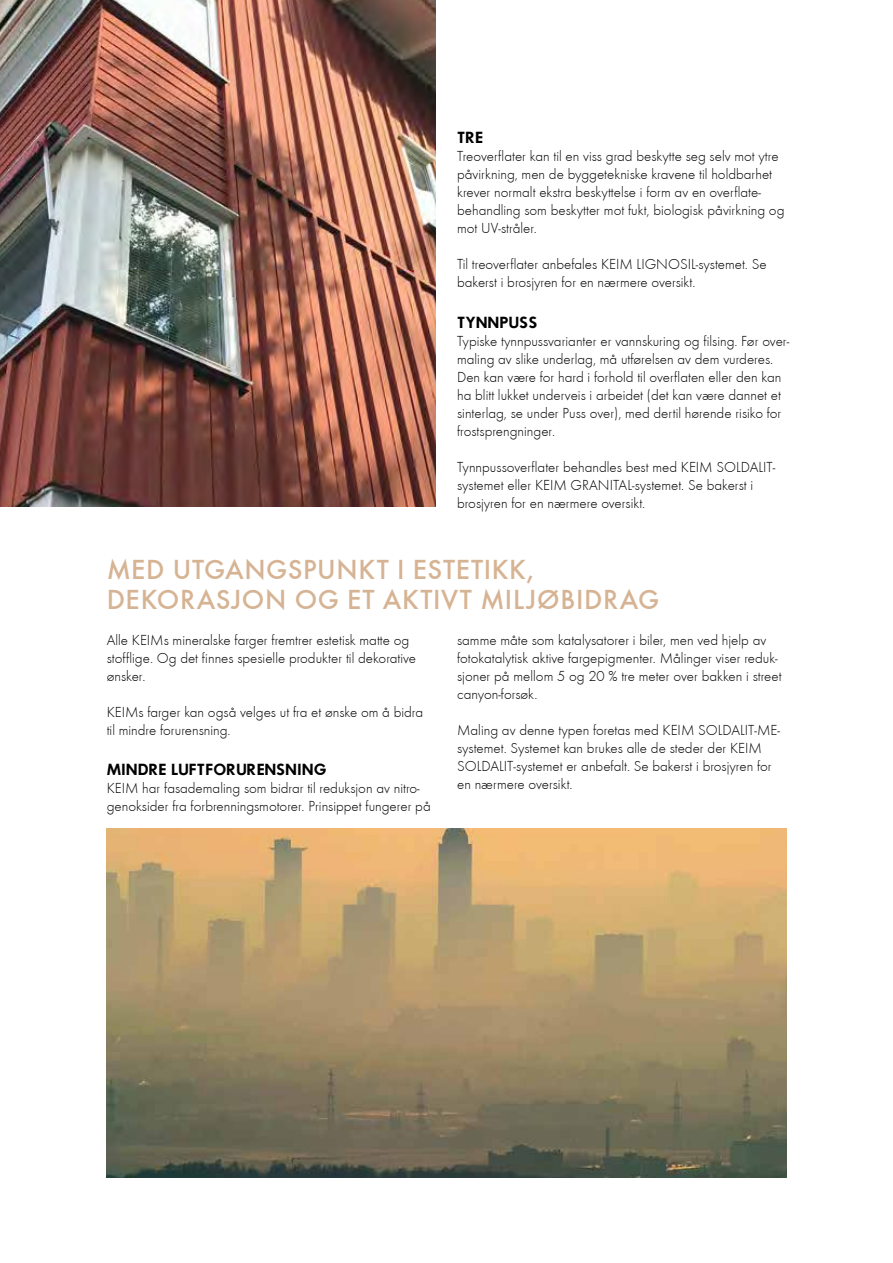
<style>
.page{position:relative;width:893px;height:1263px;background:#fff}
.page>*{position:absolute;margin:0;border:0;box-sizing:border-box;transform-origin:0 0}
.t1{font:28.5px/30px "Futura T Medium";letter-spacing:.025em;color:#d6b393}
.t2{font:15px/18px "Futura T Light";color:#000}
.t3{font:15px "Futura ICG Demi";letter-spacing:.02em;color:#000}
</style>
<div class="page">
<img style="left:0;top:0;width:436px;height:506px">
<img style="left:107px;top:828px;width:680px;height:350px">
<p class="t3" style="left:457px;top:128px;width:27px">TRE</p>
<p class="t2" style="left:457px;top:147px;width:329px">Treoverflater kan til en viss grad beskytte seg selv mot ytre påvirkning, men de byggetekniske kravene til holdbarhet krever normalt ekstra beskyttelse i form av en overflate&shy;behandling som beskytter mot fukt, biologisk påvirkning og mot UV-stråler.</p>
<p class="t2" style="left:457px;top:255px;width:311px">Til treoverflater anbefales KEIM LIGNOSIL-systemet. Se bakerst i brosjyren for en nærmere oversikt.</p>
<p class="t3" style="left:457px;top:312px;width:82px">TYNNPUSS</p>
<p class="t2" style="left:457px;top:332px;width:334px">Typiske tynnpussvarianter er vannskuring og filsing. Før over&shy;maling av slike underlag, må utførelsen av dem vurderes.<br>Den kan være for hard i forhold til overflaten eller den kan ha blitt lukket underveis i arbeidet (det kan være dannet et sinterlag, se under Puss over), med dertil hørende risiko for frostsprengninger.</p>
<p class="t2" style="left:457px;top:458px;width:320px">Tynnpussoverflater behandles best med KEIM SOLDALIT&shy;systemet eller KEIM GRANITAL-systemet. Se bakerst i brosjyren for en nærmere oversikt.</p>
<h1 class="t1" style="left:107px;top:555px;width:554px">MED UTGANGSPUNKT I ESTETIKK,<br>DEKORASJON OG ET AKTIVT MILJØBIDRAG</h1>
<p class="t2" style="left:457px;top:631px;width:326px">samme måte som katalysatorer i biler, men ved hjelp av fotokatalytisk aktive fargepigmenter. Målinger viser reduk&shy;sjoner på mellom 5 og 20 % tre meter over bakken i street canyon-forsøk.</p>
<p class="t2" style="left:457px;top:721px;width:324px">Maling av denne typen foretas med KEIM SOLDALIT-ME&shy;systemet. Systemet kan brukes alle de steder der KEIM SOLDALIT-systemet er anbefalt. Se bakerst i brosjyren for en nærmere oversikt.</p>
<p class="t2" style="left:107px;top:631px;width:311px">Alle KEIMs mineralske farger fremtrer estetisk matte og stofflige. Og det finnes spesielle produkter til dekorative ønsker.</p>
<p class="t2" style="left:107px;top:703px;width:318px">KEIMs farger kan også velges ut fra et ønske om å bidra til mindre forurensning.</p>
<p class="t3" style="left:107px;top:759px;width:221px">MINDRE LUFTFORURENSNING</p>
<p class="t2" style="left:107px;top:779px;width:326px">KEIM har fasademaling som bidrar til reduksjon av nitro&shy;genoksider fra forbrenningsmotorer. Prinsippet fungerer på</p>
</div>
